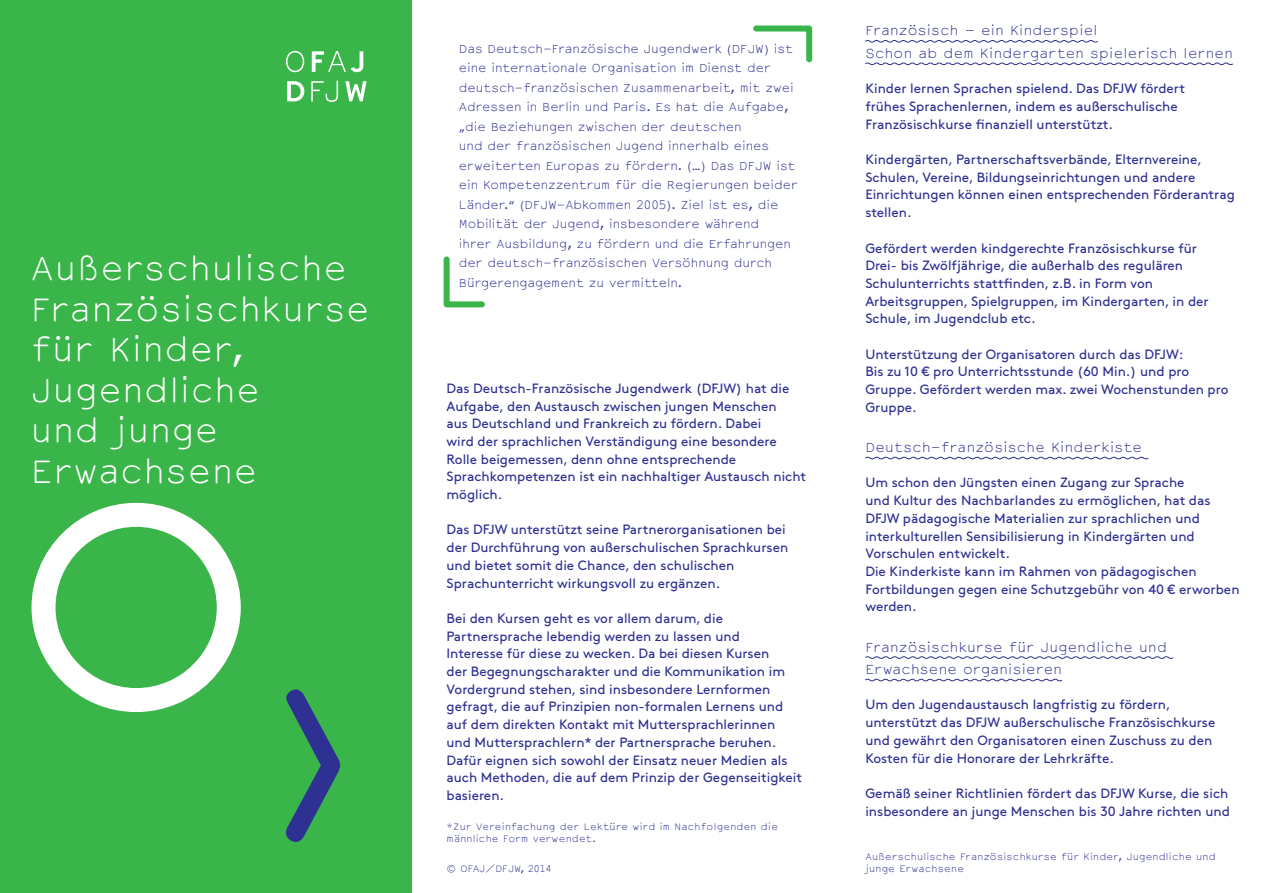
<style>
.page{position:relative;width:1263px;height:893px;background:#fff}
.page>*{position:absolute;margin:0;border:0;box-sizing:border-box;transform-origin:0 0}
.t1{font:300 31.5px/40.5px "Courier Sans";letter-spacing:.03em;color:#fff}
.t2{font:13.5px/17.7px "Brown Std";color:#2e3092}
.t3{font:300 12.75px/22.5px "Courier Sans";letter-spacing:.03em;color:#2e3092}
.t4{font:300 11.25px/19.5px "Courier Sans";color:#2e3092}
.t5{font:300 9px/12px "Courier Sans";letter-spacing:.03em;color:#2e3092}
.t6{font:300 9px "Courier Sans";letter-spacing:-.01em;color:#2e3092}
</style>
<div class="page">
<div style="left:0;top:0;width:411px;height:893px;background:#3ab54a"></div>
<svg style="left:286px;top:689px;width:54px;height:153px"></svg>
<svg style="left:345px;top:81px;width:22px;height:20px"></svg>
<svg style="left:311px;top:81px;width:27px;height:21px"></svg>
<svg style="left:287px;top:81px;width:17px;height:20px"></svg>
<svg style="left:312px;top:51px;width:51px;height:21px"></svg>
<svg style="left:286px;top:51px;width:18px;height:21px"></svg>
<div style="left:32px;top:503px;width:209px;height:209px;border:24px solid #fff;border-radius:50%"></div>
<svg style="left:753px;top:25px;width:60px;height:38px"></svg>
<svg style="left:443px;top:256px;width:42px;height:52px"></svg>
<svg style="left:865px;top:40px;width:233px;height:3px"></svg>
<svg style="left:865px;top:62px;width:368px;height:4px"></svg>
<svg style="left:865px;top:456px;width:284px;height:4px"></svg>
<svg style="left:865px;top:656px;width:309px;height:3px"></svg>
<svg style="left:865px;top:678px;width:197px;height:4px"></svg>
<h1 class="t1" style="left:31px;top:248px;width:340px">Außerschulische<br>Französischkurse für Kinder,<br>Jugendliche<br>und junge<br>Erwachsene</h1>
<p class="t4" style="left:459px;top:38px;width:340px">Das Deutsch-Französische Jugendwerk (DFJW) ist eine internationale Organisation im Dienst der deutsch-französischen Zusammenarbeit, mit zwei Adressen in Berlin und Paris. Es hat die Aufgabe, „die Beziehungen zwischen der deutschen<br>und der französischen Jugend innerhalb eines erweiterten Europas zu fördern. (…) Das DFJW ist ein Kompetenzzentrum für die Regierungen beider Länder.“ (DFJW-Abkommen 2005). Ziel ist es, die Mobilität der Jugend, insbesondere während<br>ihrer Ausbildung, zu fördern und die Erfahrungen der deutsch-französischen Versöhnung durch Bürgerengagement zu vermitteln.</p>
<p class="t2" style="left:446px;top:379px;width:361px">Das Deutsch-Französische Jugendwerk (DFJW) hat die Aufgabe, den Austausch zwischen jungen Menschen<br>aus Deutschland und Frankreich zu fördern. Dabei<br>wird der sprachlichen Verständigung eine besondere Rolle beigemessen, denn ohne entsprechende Sprachkompetenzen ist ein nachhaltiger Austausch nicht möglich.</p>
<p class="t2" style="left:446px;top:521px;width:343px">Das DFJW unterstützt seine Partnerorganisationen bei der Durchführung von außerschulischen Sprachkursen und bietet somit die Chance, den schulischen Sprachunterricht wirkungsvoll zu ergänzen.</p>
<p class="t2" style="left:446px;top:609px;width:357px">Bei den Kursen geht es vor allem darum, die Partnersprache lebendig werden zu lassen und<br>Interesse für diese zu wecken. Da bei diesen Kursen<br>der Begegnungscharakter und die Kommunikation im Vordergrund stehen, sind insbesondere Lernformen gefragt, die auf Prinzipien non-formalen Lernens und auf dem direkten Kontakt mit Muttersprachlerinnen und Muttersprachlern* der Partnersprache beruhen.<br>Dafür eignen sich sowohl der Einsatz neuer Medien als auch Methoden, die auf dem Prinzip der Gegenseitigkeit basieren.</p>
<p class="t5" style="left:446px;top:820px;width:333px">*Zur Vereinfachung der Lektüre wird im Nachfolgenden die männliche Form verwendet.</p>
<p class="t6" style="left:446px;top:862px;width:107px">© OFAJ/DFJW, 2014</p>
<p class="t3" style="left:865px;top:19px;width:369px">Französisch – ein Kinderspiel<br>Schon ab dem Kindergarten spielerisch lernen</p>
<p class="t2" style="left:865px;top:80px;width:321px">Kinder lernen Sprachen spielend. Das DFJW fördert frühes Sprachenlernen, indem es außerschulische<br>Französischkurse finanziell unterstützt.</p>
<p class="t2" style="left:865px;top:151px;width:371px">Kindergärten, Partnerschaftsverbände, Elternvereine, Schulen, Vereine, Bildungseinrichtungen und andere Einrichtungen können einen entsprechenden Förderantrag stellen.</p>
<p class="t2" style="left:865px;top:239px;width:345px">Gefördert werden kindgerechte Französischkurse für Drei- bis Zwölfjährige, die außerhalb des regulären Schulunterrichts stattfinden, z.B. in Form von Arbeitsgruppen, Spielgruppen, im Kindergarten, in der Schule, im Jugendclub etc.</p>
<p class="t2" style="left:865px;top:345px;width:365px">Unterstützung der Organisatoren durch das DFJW:<br>Bis zu 10 € pro Unterrichtsstunde (60 Min.) und pro Gruppe. Gefördert werden max. zwei Wochenstunden pro Gruppe.</p>
<p class="t3" style="left:865px;top:436px;width:278px">Deutsch-französische Kinderkiste</p>
<p class="t2" style="left:865px;top:474px;width:376px">Um schon den Jüngsten einen Zugang zur Sprache<br>und Kultur des Nachbarlandes zu ermöglichen, hat das DFJW pädagogische Materialien zur sprachlichen und interkulturellen Sensibilisierung in Kindergärten und Vorschulen entwickelt.<br>Die Kinderkiste kann im Rahmen von pädagogischen Fortbildungen gegen eine Schutzgebühr von 40 € erworben werden.</p>
<p class="t3" style="left:865px;top:635px;width:303px">Französischkurse für Jugendliche und<br>Erwachsene organisieren</p>
<p class="t2" style="left:865px;top:696px;width:351px">Um den Jugendaustausch langfristig zu fördern, unterstützt das DFJW außerschulische Französischkurse und gewährt den Organisatoren einen Zuschuss zu den Kosten für die Honorare der Lehrkräfte.</p>
<p class="t2" style="left:865px;top:784px;width:366px">Gemäß seiner Richtlinien fördert das DFJW Kurse, die sich insbesondere an junge Menschen bis 30 Jahre richten und</p>
<p class="t5" style="left:865px;top:850px;width:352px">Außerschulische Französischkurse für Kinder, Jugendliche und junge Erwachsene</p>
</div>
